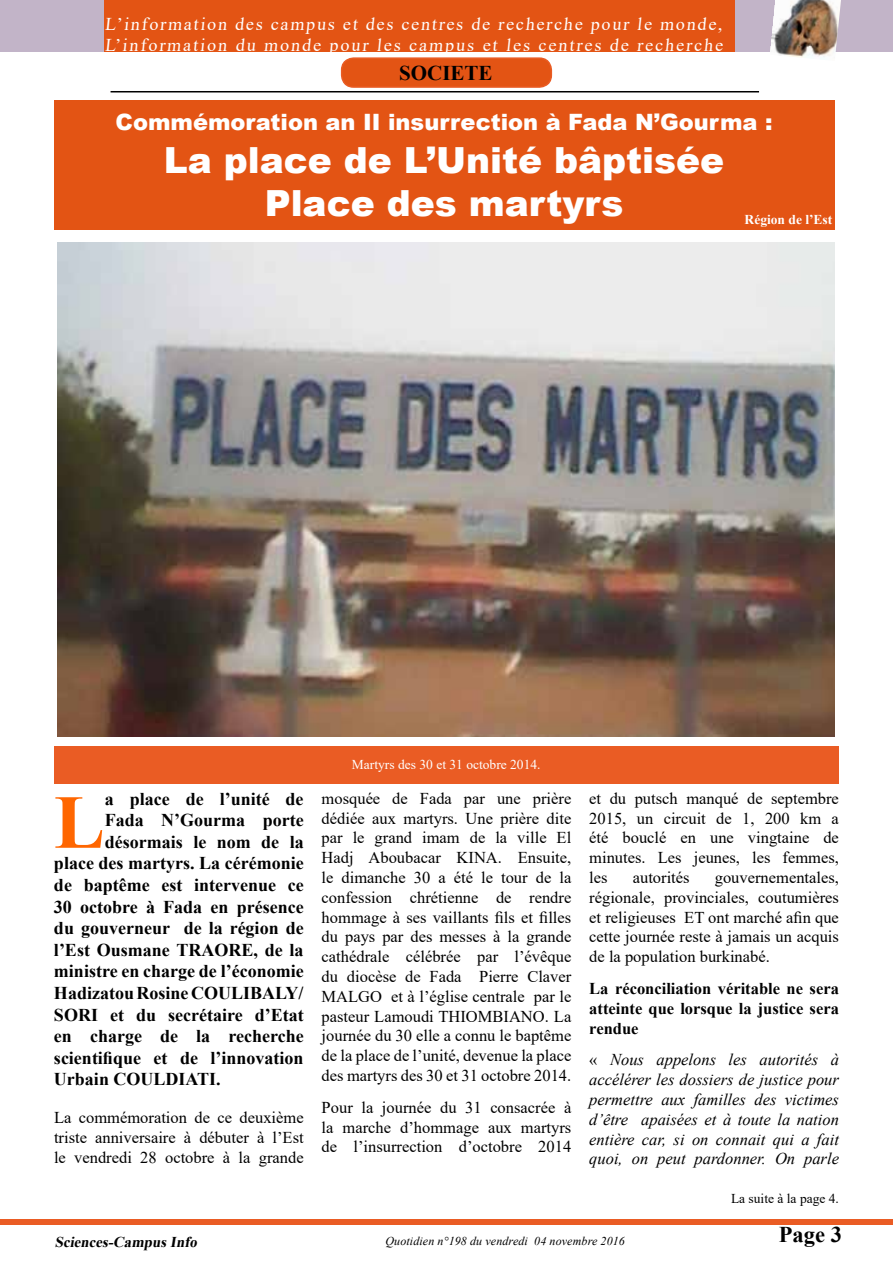
<style>
.page{position:relative;width:893px;height:1263px;background:#fff}
.page>*{position:absolute;margin:0;border:0;box-sizing:border-box;transform-origin:0 0}
.t1{font:700 76.35px "Times New Roman";color:#f60}
.t2{font:900 36px/43.2px "Arial";color:#fff;text-align:center}
.t3{font:900 22.5px "Arial";color:#fff}
.t4{font:700 22.5px "Times New Roman";color:#000}
.t5{font:700 21px "Times New Roman";color:#000}
.t6{font:700 18px "Times New Roman";color:#000}
.t7{font:18px/21.6px "Times New Roman";letter-spacing:.105em;color:#fff}
.t8{font:16.5px/19.8px "Times New Roman";color:#000;text-align:justify}
.t9{font:italic 16.5px/19.8px "Times New Roman";color:#000;text-align:justify}
.t10{font:700 16.5px/19.8px "Times New Roman";color:#000;text-align:justify}
.t11{font:italic 700 15px "Times New Roman";color:#000}
.t12{font:13.5px "Times New Roman";color:#fff}
.t13{font:13.5px "Times New Roman";color:#000}
.t14{font:700 13.5px "Times New Roman";color:#fff}
.t15{font:italic 12px "Times New Roman";letter-spacing:.01em;color:#000}
.s1{font-style:normal}
</style>
<div class="page">
<div style="left:0;top:1219px;width:893px;height:6px;background:#ea5c24"></div>
<hr style="left:111px;top:91px;width:648px;height:1px;background:#000">
<div style="left:0;top:0;width:893px;height:52px;background:#c2b4c8"></div>
<div style="left:105px;top:0;width:630px;height:52px;background:#e35414"></div>
<img style="left:770px;top:0;width:71px;height:59px">
<div style="left:54px;top:100px;width:780px;height:129px;background:#e35414"></div>
<div style="left:54px;top:746px;width:785px;height:37px;background:#ea5c24"></div>
<img style="left:57px;top:242px;width:777px;height:495px">
<div style="left:342px;top:58px;width:209px;height:29px;background:#e35414;border-radius:12px"></div>
<div style="left:341px;top:57px;width:211px;height:31px;border:2px solid #ea5c24;border-radius:12px"></div>
<p class="t7" style="left:105px;top:12px;width:622px">L’information des campus et des centres de recherche pour le monde,<br>L’information du monde pour les campus et les centres de recherche</p>
<p class="t5" style="left:399px;top:58px;width:95px">SOCIETE</p>
<h3 class="t3" style="left:116px;top:105px;width:658px">Commémoration an II insurrection à Fada N’Gourma :</h3>
<h2 class="t2" style="left:164px;top:137px;width:562px">La place de L’Unité bâptisée<br>Place des martyrs</h2>
<p class="t14" style="left:745px;top:209px;width:89px">Région de l’Est</p>
<h1 class="t1" style="left:54px;top:767px;width:52px">L</h1>
<p class="t6" style="left:105px;top:785px;width:200px">a place de l’unité de</p>
<p class="t6" style="left:105px;top:807px;width:200px">Fada N’Gourma porte</p>
<p class="t6" style="left:105px;top:829px;width:200px">désormais le nom de la</p>
<p class="t6" style="left:54px;top:850px;width:251px">place des martyrs. La cérémonie</p>
<p class="t6" style="left:54px;top:872px;width:251px">de baptême est intervenue ce</p>
<p class="t6" style="left:54px;top:893px;width:251px">30 octobre à Fada en présence</p>
<p class="t6" style="left:54px;top:915px;width:251px">du gouverneur de la région de</p>
<p class="t6" style="left:54px;top:937px;width:251px">l’Est Ousmane TRAORE, de la</p>
<p class="t6" style="left:54px;top:958px;width:251px">ministre en charge de l’économie</p>
<p class="t6" style="left:54px;top:980px;width:251px">Hadizatou Rosine COULIBALY/</p>
<p class="t6" style="left:54px;top:1001px;width:251px">SORI et du secrétaire d’Etat</p>
<p class="t6" style="left:54px;top:1023px;width:251px">en charge de la recherche</p>
<p class="t6" style="left:54px;top:1045px;width:251px">scientifique et de l’innovation</p>
<p class="t6" style="left:54px;top:1066px;width:168px">Urbain COULDIATI.</p>
<p class="t8" style="left:54px;top:1107px;width:251px">La commémoration de ce deuxième triste anniversaire à débuter à l’Est le vendredi 28 octobre à la grande</p>
<p class="t12" style="left:352px;top:755px;width:190px">Martyrs des 30 et 31 octobre 2014.</p>
<p class="t8" style="left:322px;top:788px;width:251px">mosquée de Fada par une prière dédiée aux martyrs. Une prière dite par le grand imam de la ville El Hadj Aboubacar KINA. Ensuite, le dimanche 30 a été le tour de la confession chrétienne de rendre hommage à ses vaillants fils et filles du pays par des messes à la grande cathédrale célébrée par l’évêque du diocèse de Fada Pierre Claver MALGO et à l’église centrale par le pasteur Lamoudi THIOMBIANO. La journée du 30 elle a connu le baptême de la place de l’unité, devenue la place des martyrs des 30 et 31 octobre 2014.</p>
<p class="t8" style="left:322px;top:1097px;width:251px">Pour la journée du 31 consacrée à la marche d’hommage aux martyrs de l’insurrection d’octobre 2014</p>
<p class="t8" style="left:589px;top:788px;width:251px">et du putsch manqué de septembre 2015, un circuit de 1, 200 km a été bouclé en une vingtaine de minutes. Les jeunes, les femmes, les</p>
<p class="t8" style="left:589px;top:867px;width:251px;text-indent:125px">gouvernementales, régionale, provinciales, coutumières et religieuses ET ont marché afin que cette journée reste à jamais un acquis de la population burkinabé.</p>
<p class="t10" style="left:589px;top:978px;width:251px">La réconciliation véritable ne sera atteinte que lorsque la justice sera rendue</p>
<p class="t9" style="left:589px;top:1050px;width:251px"><span class="s1">«</span> Nous appelons les autorités à accélérer les dossiers de justice pour permettre aux familles des victimes d’être apaisées et à toute la nation entière car, si on connait qui a fait quoi, on peut pardonner. On parle</p>
<p class="t8" style="left:633px;top:867px;width:58px">autorités</p>
<p class="t13" style="left:731px;top:1189px;width:109px">La suite à la page 4.</p>
<p class="t11" style="left:55px;top:1231px;width:147px">Sciences-CampusInfo</p>
<p class="t15" style="left:385px;top:1232px;width:241px">Quotidien n°198 du vendredi 04 novembre 2016</p>
<h3 class="t4" style="left:779px;top:1218px;width:65px">Page 3</h3>
</div>
